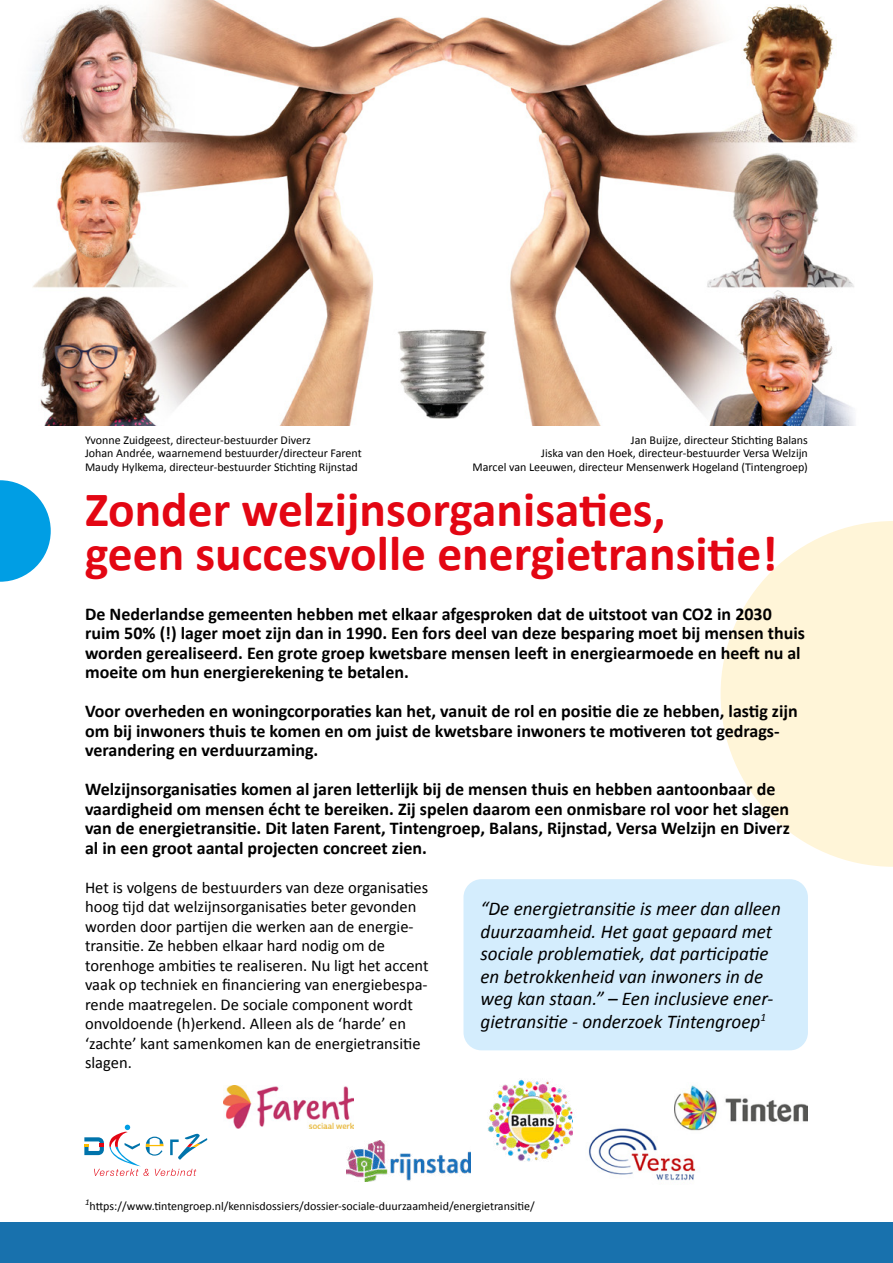
<style>
.page{position:relative;width:893px;height:1263px;background:#fff}
.page>*{position:absolute;margin:0;border:0;box-sizing:border-box;transform-origin:0 0}
.t1{font:700 49.5px/43.8px "Calibri";color:#e30613}
.t2{font:italic 19.5px/22.5px "Calibri";color:#000}
.t3{font:700 18px/19.5px "Calibri";color:#000}
.t4{font:16.5px/19.5px "Calibri";color:#000}
.t5{font:12px/13.5px "Calibri";color:#000}
</style>
<div class="page">
<svg style="left:721px;top:521px;width:172px;height:346px;fill:#fff5d8"></svg>
<div style="left:0;top:1222px;width:893px;height:41px;background:#1871ad"></div>
<img style="left:21px;top:0;width:834px;height:426px">
<svg style="left:0;top:480px;width:51px;height:102px"></svg>
<div style="left:463px;top:879px;width:345px;height:171px;background:#d4edfd;border-radius:18px"></div>
<svg style="left:84px;top:1125px;width:123px;height:51px"></svg>
<img style="left:223px;top:1086px;width:131px;height:43px">
<img style="left:488px;top:1079px;width:85px;height:83px">
<img style="left:588px;top:1128px;width:108px;height:53px">
<img style="left:347px;top:1140px;width:123px;height:41px">
<img style="left:674px;top:1085px;width:134px;height:63px">
<p class="t5" style="left:85px;top:432px;width:278px">Yvonne Zuidgeest, directeur-bestuurder Diverz<br>Johan Andrée, waarnemend bestuurder/directeur Farent<br>Maudy Hylkema, directeur-bestuurder Stichting Rijnstad</p>
<p class="t5" style="left:473px;top:432px;width:337px;text-align:right">Jan Buijze, directeur Stichting Balans<br>Jiska van den Hoek, directeur-bestuurder Versa Welzijn<br>Marcel van Leeuwen, directeur Mensenwerk Hogeland (Tintengroep)</p>
<h1 class="t1" style="left:85px;top:488px;width:694px">Zonder welzijnsorganisaties,<br>geen succesvolle energietransitie!</h1>
<p class="t3" style="left:85px;top:605px;width:722px">De Nederlandse gemeenten hebben met elkaar afgesproken dat de uitstoot van CO2 in 2030 ruim 50% (!) lager moet zijn dan in 1990. Een fors deel van deze besparing moet bij mensen thuis worden gerealiseerd. Een grote groep kwetsbare mensen leeft in energiearmoede en heeft nu al moeite om hun energierekening te betalen.</p>
<p class="t3" style="left:85px;top:701px;width:714px">Voor overheden en woningcorporaties kan het, vanuit de rol en positie die ze hebben, lastig zijn om bij inwoners thuis te komen en om juist de kwetsbare inwoners te motiveren tot gedrags&shy;verandering en verduurzaming.</p>
<p class="t3" style="left:85px;top:779px;width:706px">Welzijnsorganisaties komen al jaren letterlijk bij de mensen thuis en hebben aantoonbaar de vaardigheid om mensen écht te bereiken. Zij spelen daarom een onmisbare rol voor het slagen van de energietransitie. Dit laten Farent, Tintengroep, Balans, Rijnstad, Versa Welzijn en Diverz al in een groot aantal projecten concreet zien.</p>
<p class="t4" style="left:85px;top:876px;width:345px">Het is volgens de bestuurders van deze organisaties hoog tijd dat welzijnsorganisaties beter gevonden worden door partijen die werken aan de energie&shy;transitie. Ze hebben elkaar hard nodig om de torenhoge ambities te realiseren. Nu ligt het accent vaak op techniek en financiering van energiebespa&shy;rende maatregelen. De sociale component wordt onvoldoende (h)erkend. Alleen als de ‘harde’ en ‘zachte’ kant samenkomen kan de energietransitie slagen.</p>
<p class="t2" style="left:480px;top:897px;width:302px">“De energietransitie is meer dan alleen duurzaamheid. Het gaat gepaard met sociale problematiek, dat participatie en betrokkenheid van inwoners in de weg kan staan.” – Een inclusieve ener&shy;gietransitie - onderzoek Tintengroep<sup>1</sup></p>
<p class="t5" style="left:85px;top:1199px;width:451px"><sup>1</sup>https://www.tintengroep.nl/kennisdossiers/dossier-sociale-duurzaamheid/energietransitie/</p>
</div>
